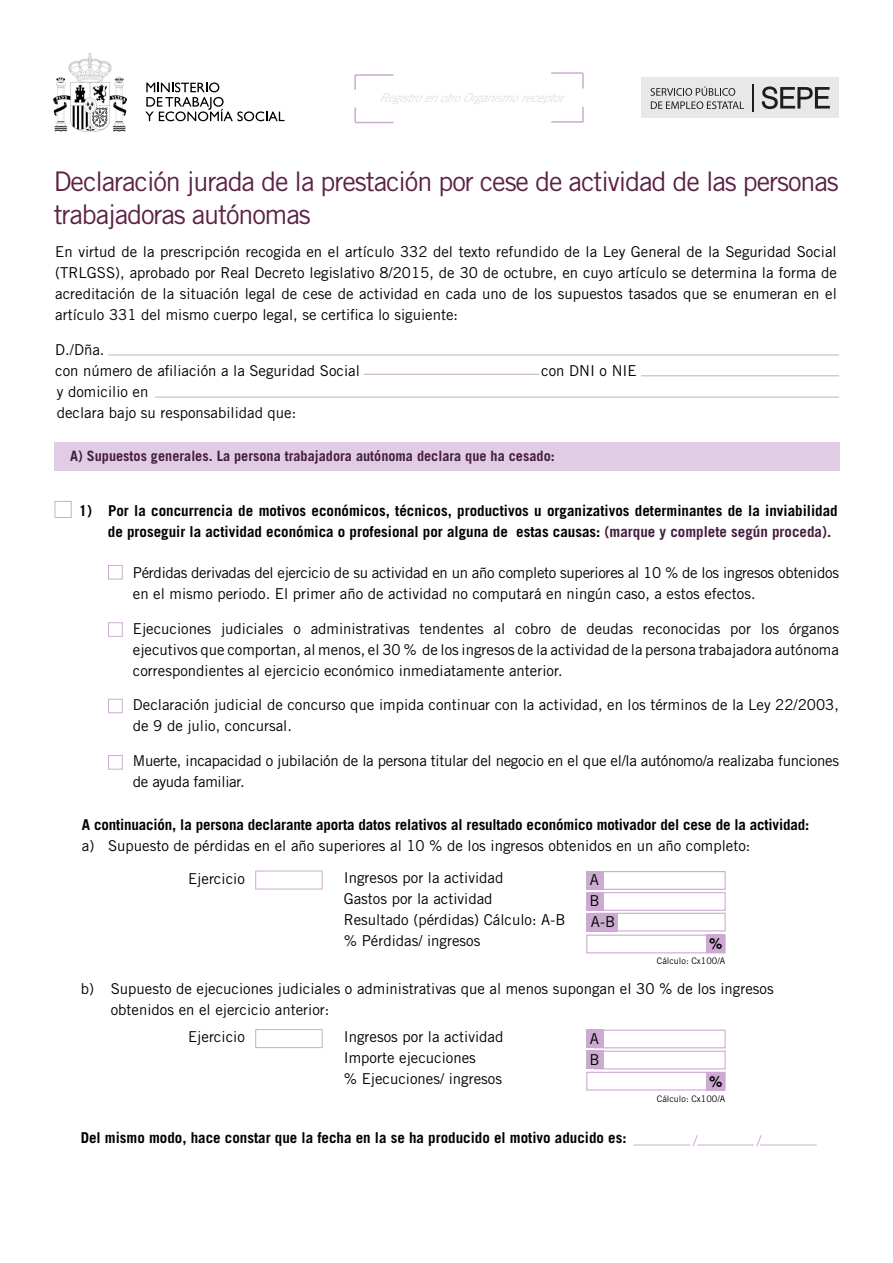
<style>
.page{position:relative;width:893px;height:1263px;background:#fff}
.page>*{position:absolute;margin:0;border:0;box-sizing:border-box;transform-origin:0 0}
.t1{font:27px/32.4px "Trade Gothic LT Std";letter-spacing:-.04em;color:#5c2244}
.t2{font:15px/21px "Trade Gothic LT Std";color:#000}
.t3{font:700 15px/21px "Trade Gothic LT Std";color:#000}
.t4{font:15px/21px "Trade Gothic LT Std";letter-spacing:-.02em;color:#000}
.t5{font:700 14.25px "Trade Gothic LT Std";color:#441d3d}
.t6{font:italic 300 12px "Trade Gothic LT Std";color:#dadada}
.t7{font:9px "Trade Gothic LT Std";color:#000}
.s1{color:#441d3d}
</style>
<div class="page">
<hr style="left:355px;top:74px;width:38px;height:2px;background:#cdaad1">
<svg style="left:354px;top:75px;width:2px;height:15px"></svg>
<svg style="left:354px;top:107px;width:2px;height:15px"></svg>
<hr style="left:355px;top:122px;width:38px;height:1px;background:#cdaad1">
<hr style="left:551px;top:121px;width:32px;height:2px;background:#cdaad1">
<svg style="left:582px;top:107px;width:2px;height:15px"></svg>
<svg style="left:582px;top:73px;width:2px;height:16px"></svg>
<hr style="left:551px;top:72px;width:32px;height:2px;background:#cdaad1">
<div style="left:255px;top:871px;width:68px;height:18px;background:#fff;border:1px solid #cdaad1"></div>
<div style="left:586px;top:871px;width:18px;height:19px;background:#cdaad1"></div>
<div style="left:594px;top:871px;width:132px;height:19px;border:1px solid #cdaad1"></div>
<div style="left:586px;top:892px;width:18px;height:19px;background:#cdaad1"></div>
<div style="left:594px;top:892px;width:132px;height:19px;border:1px solid #cdaad1"></div>
<div style="left:706px;top:934px;width:19px;height:19px;background:#cdaad1"></div>
<div style="left:586px;top:934px;width:140px;height:19px;border:1px solid #cdaad1"></div>
<div style="left:706px;top:1071px;width:19px;height:19px;background:#cdaad1"></div>
<div style="left:586px;top:1072px;width:140px;height:18px;border:1px solid #cdaad1"></div>
<div style="left:586px;top:912px;width:32px;height:19px;background:#cdaad1"></div>
<div style="left:594px;top:913px;width:132px;height:18px;border:1px solid #cdaad1"></div>
<div style="left:255px;top:1029px;width:68px;height:19px;background:#fff;border:1px solid #cdaad1"></div>
<div style="left:586px;top:1029px;width:18px;height:19px;background:#cdaad1"></div>
<div style="left:594px;top:1029px;width:132px;height:19px;border:1px solid #cdaad1"></div>
<div style="left:586px;top:1050px;width:18px;height:19px;background:#cdaad1"></div>
<div style="left:594px;top:1051px;width:132px;height:18px;border:1px solid #cdaad1"></div>
<div style="left:642px;top:78px;width:197px;height:40px;background:#e8e8e8"></div>
<svg style="left:650px;top:86px;width:94px;height:23px"></svg>
<svg style="left:762px;top:86px;width:68px;height:23px"></svg>
<hr style="left:752px;top:84px;width:2px;height:27px;background:#1d1d1b">
<img style="left:54px;top:54px;width:73px;height:77px">
<svg style="left:145px;top:83px;width:139px;height:38px"></svg>
<hr style="left:108px;top:355px;width:731px;height:1px;background:#c5afb9">
<hr style="left:364px;top:374px;width:175px;height:1px;background:#c5afb9">
<hr style="left:641px;top:375px;width:198px;height:1px;background:#c5afb9">
<hr style="left:155px;top:397px;width:684px;height:1px;background:#c5afb9">
<div style="left:55px;top:442px;width:785px;height:28px;background:#e0cde5"></div>
<div style="left:108px;top:565px;width:15px;height:14px;background:#fff;border:1px solid #cdaad1"></div>
<div style="left:108px;top:622px;width:15px;height:15px;background:#fff;border:1px solid #cdaad1"></div>
<div style="left:108px;top:699px;width:15px;height:14px;background:#fff;border:1px solid #cdaad1"></div>
<div style="left:108px;top:755px;width:15px;height:14px;background:#fff;border:1px solid #cdaad1"></div>
<div style="left:55px;top:501px;width:17px;height:17px;background:#fff;border:1px solid #cdaad1"></div>
<hr style="left:634px;top:1145px;width:56px;height:1px;background:#cdaad1">
<hr style="left:697px;top:1145px;width:57px;height:1px;background:#cdaad1">
<hr style="left:760px;top:1145px;width:57px;height:1px;background:#cdaad1">
<svg style="left:692px;top:1135px;width:6px;height:12px"></svg>
<svg style="left:756px;top:1135px;width:6px;height:12px"></svg>
<p class="t6" style="left:379px;top:90px;width:192px">RegistroenotroOrganismo receptor</p>
<h1 class="t1" style="left:54px;top:165px;width:787px">Declaración jurada de la prestación por cese de actividad de las personas trabajadoras autónomas</h1>
<p class="t2" style="left:55px;top:241px;width:783px;text-align:justify">En virtud de la prescripción recogida en el artículo 332 del texto refundido de la Ley General de la Seguridad Social (TRLGSS), aprobado por Real Decreto legislativo 8/2015, de 30 de octubre, en cuyo artículo se determina la forma de acreditación de la situación legal de cese de actividad en cada uno de los supuestos tasados que se enumeran en el artículo 331 del mismo cuerpo legal, se certifica lo siguiente:</p>
<p class="t2" style="left:55px;top:339px;width:306px">D./Dña.<br>con número de afiliación a la Seguridad Social</p>
<p class="t2" style="left:541px;top:360px;width:97px">con DNI o NIE</p>
<p class="t2" style="left:57px;top:381px;width:241px">y domicilio en<br>declara bajo su responsabilidad que:</p>
<p class="t5" style="left:70px;top:447px;width:486px">A) Supuestos generales. La persona trabajadora autónoma declara que ha cesado:</p>
<p class="t3" style="left:108px;top:499px;width:731px;text-indent:-29px">1) Por la concurrencia de motivos económicos, técnicos, productivos u organizativos determinantes de la inviabilidad de proseguir la actividad económica o profesional por alguna de estas causas: <span class="s1">(marque y complete según proceda).</span></p>
<p class="t4" style="left:133px;top:562px;width:708px">Pérdidas derivadas del ejercicio de su actividad en un año completo superiores al 10 % de los ingresos obtenidos en el mismo periodo. El primer año de actividad no computará en ningún caso, a estos efectos.</p>
<p class="t2" style="left:133px;top:618px;width:708px;text-align:justify">Ejecuciones judiciales o administrativas tendentes al cobro de deudas reconocidas por los órganos ejecutivos que comportan, al menos, el 30 % de los ingresos de la actividad de la persona trabajadora autónoma correspondientes al ejercicio económico inmediatamente anterior.</p>
<p class="t2" style="left:133px;top:694px;width:708px">Declaración judicial de concurso que impida continuar con la actividad, en los términos de la Ley 22/2003, de 9 de julio, concursal.</p>
<p class="t4" style="left:133px;top:750px;width:708px">Muerte, incapacidad o jubilación de la persona titular del negocio en el que el/la autónomo/a realizaba funciones de ayuda familiar.</p>
<p class="t3" style="left:82px;top:814px;width:729px">A continuación, la persona declarante aporta datos relativos al resultado económico motivador del cese de la actividad:</p>
<p class="t2" style="left:82px;top:835px;width:670px">a) Supuesto de pérdidas en el año superiores al 10 % de los ingresos obtenidos en un año completo:</p>
<p class="t2" style="left:344px;top:867px;width:223px">Ingresos por la actividad<br>Gastos por la actividad<br>Resultado (pérdidas) Cálculo: A-B % Pérdidas/ ingresos</p>
<p class="t2" style="left:188px;top:867px;width:58px">Ejercicio</p>
<p class="t2" style="left:589px;top:869px;width:12px">A<br>B</p>
<p class="t2" style="left:591px;top:911px;width:26px">A-B</p>
<p class="t3" style="left:709px;top:933px;width:15px">%</p>
<p class="t7" style="left:657px;top:955px;width:70px">Cálculo: Cx100/A</p>
<p class="t2" style="left:111px;top:977px;width:664px;text-indent:-30px">b) Supuesto de ejecuciones judiciales o administrativas que al menos supongan el 30 % de los ingresos obtenidos en el ejercicio anterior:</p>
<p class="t2" style="left:344px;top:1026px;width:161px">Ingresos por la actividad<br>Importe ejecuciones<br>% Ejecuciones/ ingresos</p>
<p class="t2" style="left:188px;top:1026px;width:58px">Ejercicio</p>
<p class="t2" style="left:589px;top:1028px;width:12px">A<br>B</p>
<p class="t3" style="left:81px;top:1127px;width:547px">Del mismo modo, hace constar que la fecha en la se ha producido el motivo aducido es:</p>
<p class="t3" style="left:709px;top:1070px;width:15px">%</p>
<p class="t7" style="left:657px;top:1093px;width:70px">Cálculo: Cx100/A</p>
</div>
